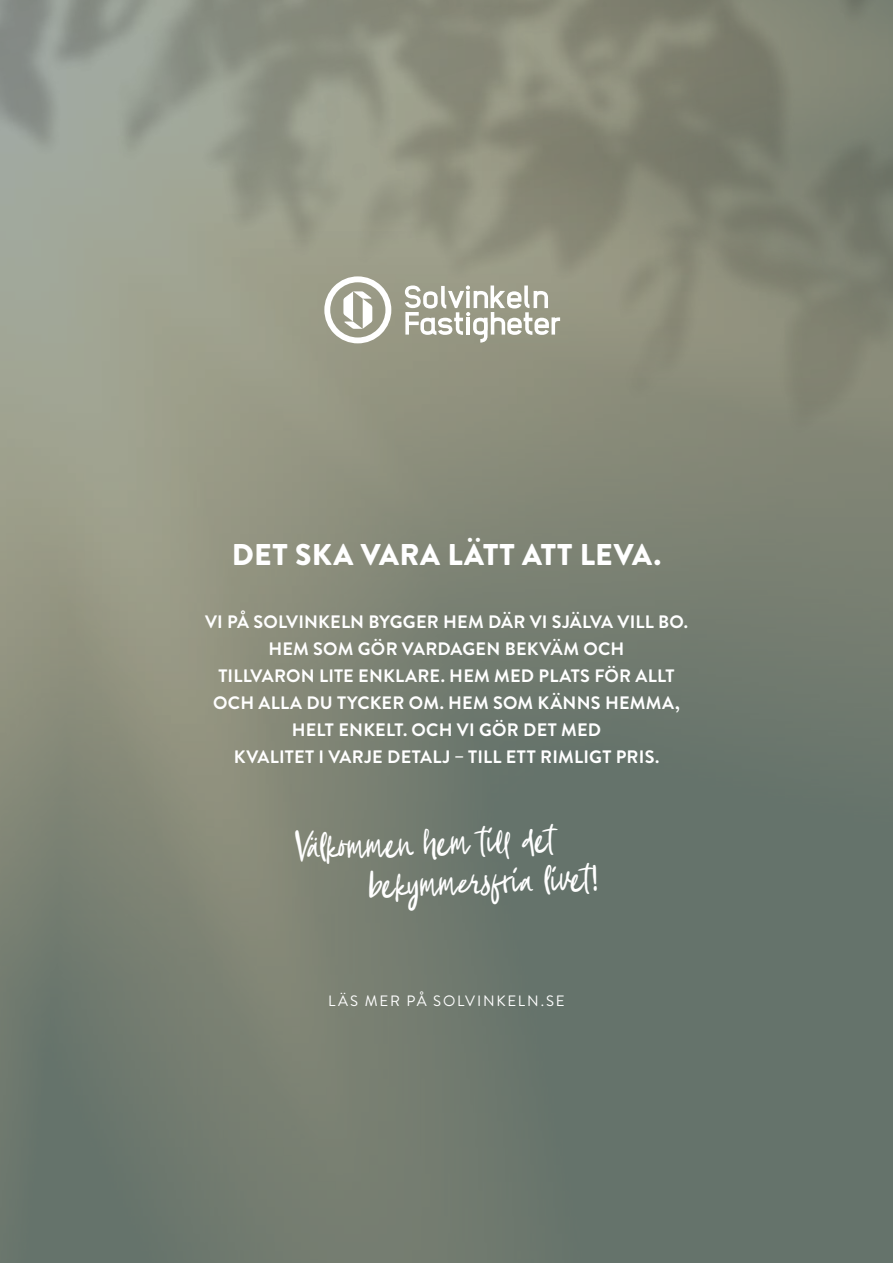
<style>
.page{position:relative;width:893px;height:1263px;background:#fff}
.page>*{position:absolute;margin:0;border:0;box-sizing:border-box;transform-origin:0 0}
.t1{font:35.55px/40.5px "Aescudos";color:#fff}
.t2{font:900 30px "Brandon Grotesque";letter-spacing:.015em;color:#fff}
.t3{font:700 18px/27px "Brandon Grotesque";letter-spacing:.01em;color:#fff;text-align:center}
.t4{font:15px "Brandon Grotesque";letter-spacing:.12em;color:#fff}
</style>
<div class="page">
<img style="left:0;top:606px;width:893px;height:657px">
<img style="left:0;top:0;width:893px;height:606px">
<svg style="left:324px;top:276px;width:67px;height:67px"></svg>
<svg style="left:405px;top:285px;width:155px;height:58px"></svg>
<h2 class="t2" style="left:232px;top:534px;width:431px">DET SKA VARA LÄTT ATT LEVA.</h2>
<p class="t3" style="left:205px;top:609px;width:484px">VI PÅ SOLVINKELN BYGGER HEM DÄR VI SJÄLVA VILL BO.<br>HEM SOM GÖR VARDAGEN BEKVÄM OCH<br>TILLVARON LITE ENKLARE. HEM MED PLATS FÖR ALLT OCH ALLA DU TYCKER OM. HEM SOM KÄNNS HEMMA, HELT ENKELT. OCH VI GÖR DET MED<br>KVALITET I VARJE DETALJ – TILL ETT RIMLIGT PRIS.</p>
<h1 class="t1" style="left:366px;top:826px;width:233px;text-indent:-71px;rotate:-2deg">Välkommen hem till det bekymmer sfria livet!</h1>
<p class="t4" style="left:328px;top:990px;width:238px">LÄS MER PÅ SOLVINKELN.SE</p>
</div>
